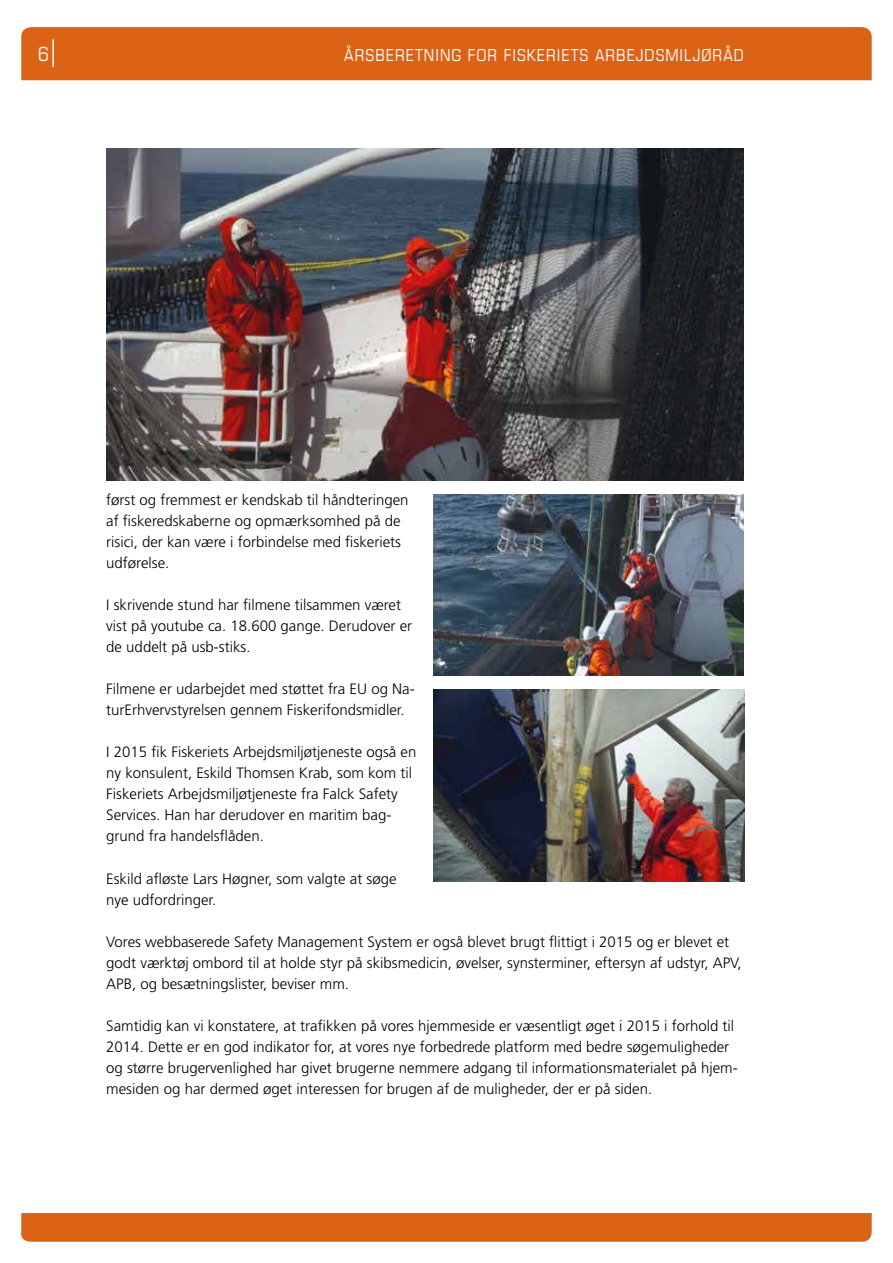
<style>
.page{position:relative;width:893px;height:1263px;background:#fff}
.page>*{position:absolute;margin:0;border:0;box-sizing:border-box;transform-origin:0 0}
.t1{font:condensed 19.5px "Eurostile LT Std";color:#fff}
.t2{font:condensed 16.5px "Eurostile LT Std";letter-spacing:.06em;color:#fff}
.t3{font:300 15px/21px "Frutiger LT Std";color:#000}
</style>
<div class="page">
<div style="left:21px;top:1213px;width:851px;height:29px;background:#dc6216"></div>
<div style="left:21px;top:27px;width:851px;height:53px;background:#dc6216"></div>
<hr style="left:52px;top:39px;width:2px;height:28px;background:#fff">
<img style="left:106px;top:149px;width:638px;height:331px">
<img style="left:433px;top:494px;width:311px;height:181px">
<img style="left:434px;top:690px;width:310px;height:191px">
<h1 class="t1" style="left:38px;top:42px;width:12px">6</h1>
<p class="t2" style="left:344px;top:45px;width:401px">ÅRSBERETNING FOR FISKERIETS ARBEJDSMILJØRÅD</p>
<p class="t3" style="left:106px;top:489px;width:304px">først og fremmest er kendskab til håndteringen af fiskeredskaberne og opmærksomhed på de risici, der kan være i forbindelse med fiskeriets udførelse.</p>
<p class="t3" style="left:106px;top:594px;width:307px">I skrivende stund har filmene tilsammen været vist på youtube ca. 18.600 gange. Derudover er de uddelt på usb-stiks.</p>
<p class="t3" style="left:106px;top:679px;width:310px">Filmene er udarbejdet med støttet fra EU og Na&shy;turErhvervstyrelsen gennem Fiskerifondsmidler.</p>
<p class="t3" style="left:106px;top:742px;width:312px">I 2015 fik Fiskeriets Arbejdsmiljøtjeneste også en ny konsulent, Eskild Thomsen Krab, som kom til Fiskeriets Arbejdsmiljøtjeneste fra Falck Safety Services. Han har derudover en maritim bag&shy;grund fra handelsflåden.</p>
<p class="t3" style="left:106px;top:868px;width:292px">Eskild afløste Lars Høgner, som valgte at søge nye udfordringer.</p>
<p class="t3" style="left:106px;top:931px;width:637px">Vores webbaserede Safety Management System er også blevet brugt flittigt i 2015 og er blevet et godt værktøj ombord til at holde styr på skibsmedicin, øvelser, synsterminer, eftersyn af udstyr, APV,<br>APB, og besætningslister, beviser mm.</p>
<p class="t3" style="left:106px;top:1016px;width:633px">Samtidig kan vi konstatere, at trafikken på vores hjemmeside er væsentligt øget i 2015 i forhold til 2014. Dette er en god indikator for, at vores nye forbedrede platform med bedre søgemuligheder og større brugervenlighed har givet brugerne nemmere adgang til informationsmaterialet på hjem&shy;mesiden og har dermed øget interessen for brugen af de muligheder, der er på siden.</p>
</div>
